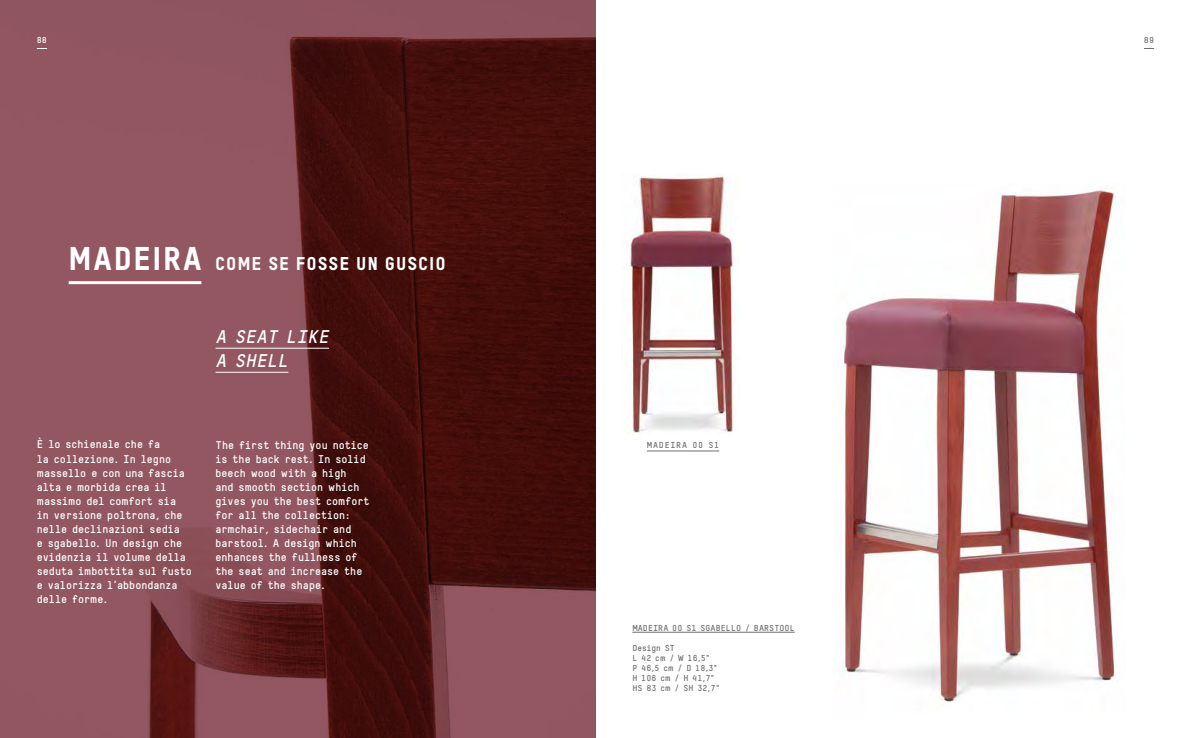
<style>
.page{position:relative;width:1191px;height:738px;background:#fff}
.page>*{position:absolute;margin:0;border:0;box-sizing:border-box;transform-origin:0 0}
.t1{font:18px "T Star Heavy";letter-spacing:.09em;color:#fff}
.t2{font:italic 700 18px/24px "TSTARTW";color:#fff}
.t3{font:700 11px/14px "TSTARTW";color:#fff}
.t4{font:700 8.5px/10px "TSTARTW";color:#706f6f}
.t5{font:700 8.5px "TSTARTW";letter-spacing:.08em;color:#706f6f}
.t6{font:700 8.5px "TSTARTW";color:#fff}
.s1{font-size:32px}
</style>
<div class="page">
<img style="left:0;top:0;width:595px;height:737px">
<img style="left:628px;top:175px;width:107px;height:259px">
<img style="left:840px;top:189px;width:275px;height:513px">
<hr style="left:215px;top:348px;width:114px;height:1px;background:#fff">
<hr style="left:215px;top:372px;width:73px;height:1px;background:#fff">
<hr style="left:69px;top:281px;width:132px;height:3px;background:#fff">
<hr style="left:647px;top:450px;width:72px;height:1px;background:#706f6f">
<hr style="left:632px;top:631px;width:162px;height:1px;background:#706f6f">
<p class="t6" style="left:37px;top:35px;width:12px">88</p>
<p class="t4" style="left:1144px;top:35px;width:12px">89</p>
<h1 class="t1" style="left:69px;top:251px;width:378px"><span class="s1">MADEIRA</span> COME SE FOSSE UN GUSCIO</h1>
<h1 class="t2" style="left:215px;top:324px;width:119px">A SEAT LIKE<br>A SHELL</h1>
<p class="t3" style="left:37px;top:437px;width:157px">È lo schienale che fa<br>la collezione. In legno massello e con una fascia alta e morbida crea il massimo del comfort sia<br>in versione poltrona, che nelle declinazioni sedia<br>e sgabello. Un design che evidenzia il volume della seduta imbottita sul fusto e valorizza l’abbondanza delle forme.</p>
<p class="t3" style="left:215px;top:437px;width:156px">The first thing you notice is the back rest. In solid beech wood with a high<br>and smooth section which gives you the best comfort for all the collection: armchair, sidechair and barstool. A design which enhances the fullness of the seat and increase the value of the shape.</p>
<p class="t5" style="left:647px;top:440px;width:74px">MADEIRA 00 S1</p>
<p class="t4" style="left:632px;top:622px;width:164px">MADEIRA 00 S1 SGABELLO / BARSTOOL</p>
<p class="t4" style="left:632px;top:642px;width:89px">Design ST<br>L 42 cm / W 16,5"<br>P 46,5 cm / D 18,3"<br>H 106 cm / H 41,7"<br>HS 83 cm / SH 32,7"</p>
</div>
